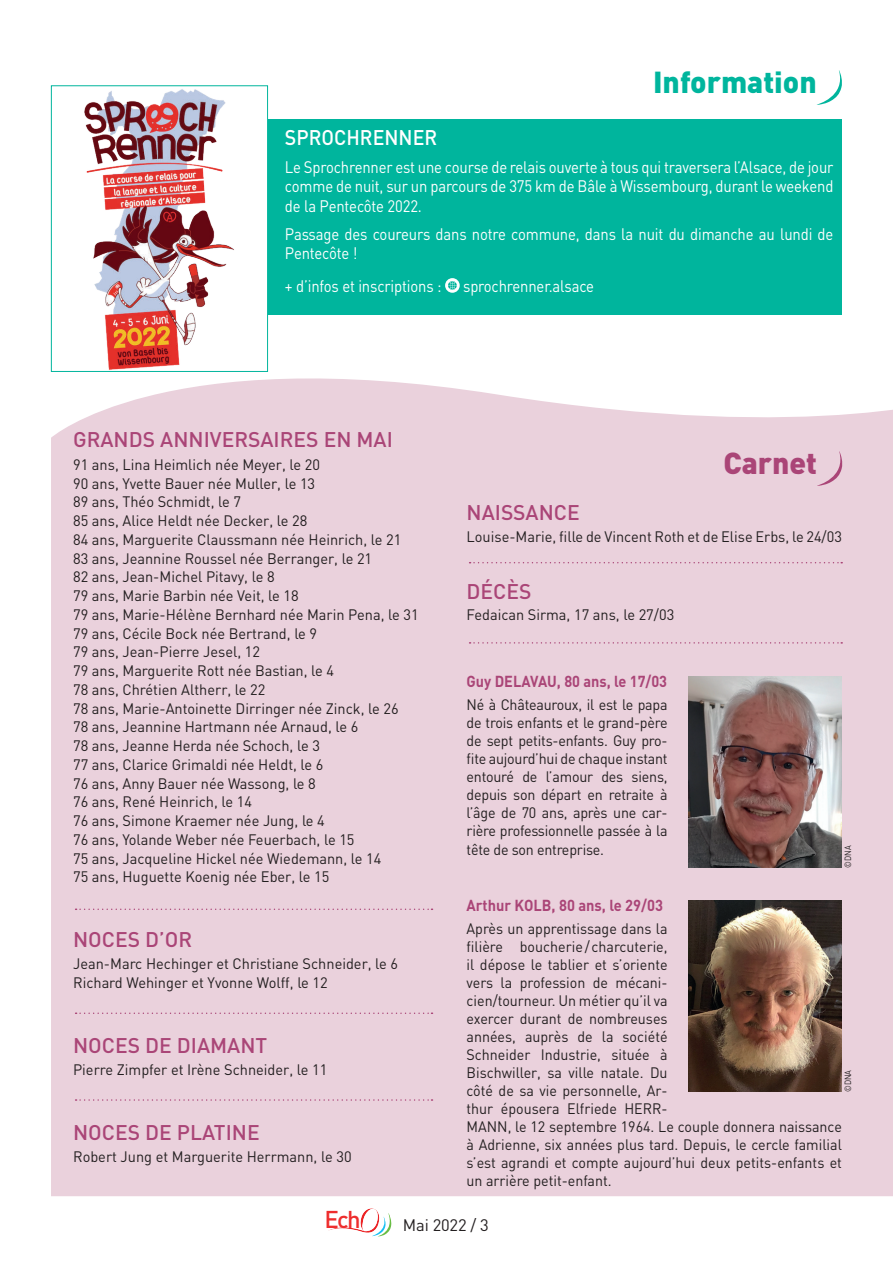
<style>
.page{position:relative;width:893px;height:1263px;background:#fff}
.page>*{position:absolute;margin:0;border:0;box-sizing:border-box;transform-origin:0 0}
.t1{font:900 30px "DIN";color:#00b59d}
.t2{font:900 30px "DIN";color:#aa4577}
.t3{font:500 24px "DIN";color:#ee2d2d}
.t4{font:500 21px "DIN";color:#aa4577}
.t5{font:500 21px "DIN";color:#fff;scale:.93 1}
.t6{font:16.5px/19.5px "DIN";letter-spacing:-.01em;color:#fff;text-align:justify;scale:.9 1}
.t7{font:16.5px "DIN";letter-spacing:-.01em;color:#231f20}
.t8{font:700 15.75px "DIN";color:#aa4577;scale:.92 1}
.t9{font:700 15.75px "DIN";color:#aa4577;scale:.93 1}
.t10{font:15px/18.8px "DIN";color:#231f20}
.t11{font:15px/18px "DIN";color:#231f20;text-align:justify;scale:.95 1}
.t12{font:9px "DIN";color:#231f20;scale:.85 1}
</style>
<div class="page">
<div style="left:51px;top:341px;width:842px;height:855px;background:#ead1dc"></div>
<svg style="left:817px;top:451px;width:30px;height:35px"></svg>
<div style="left:61px;top:119px;width:781px;height:196px;background:#00b59d"></div>
<svg style="left:445px;top:278px;width:15px;height:15px"></svg>
<svg style="left:817px;top:70px;width:25px;height:35px"></svg>
<img style="left:689px;top:900px;width:153px;height:192px">
<img style="left:689px;top:676px;width:153px;height:191px">
<svg style="left:76px;top:908px;width:356px;height:2px"></svg>
<svg style="left:76px;top:1012px;width:356px;height:2px"></svg>
<svg style="left:76px;top:1099px;width:356px;height:2px"></svg>
<svg style="left:470px;top:562px;width:372px;height:1px"></svg>
<svg style="left:470px;top:642px;width:372px;height:2px"></svg>
<div style="left:51px;top:86px;width:217px;height:285px;background:#fff"></div>
<img style="left:84px;top:89px;width:150px;height:281px">
<div style="left:51px;top:85px;width:217px;height:287px;border:1px solid #00b59d"></div>
<svg style="left:328px;top:1208px;width:64px;height:29px"></svg>
<h1 class="t1" style="left:653px;top:69px;width:165px">Information</h1>
<h3 class="t5" style="left:285px;top:128px;width:165px">SPROCHRENNER</h3>
<p class="t6" style="left:285px;top:158px;width:611px">Le Sprochrenner est une course de relais ouverte à tous qui traversera l’Alsace, de jour comme de nuit, sur un parcours de 375 km de Bâle à Wissembourg, durant le weekend de la Pentecôte 2022.</p>
<p class="t6" style="left:285px;top:225px;width:611px">Passage des coureurs dans notre commune, dans la nuit du dimanche au lundi de<br>Pentecôte !</p>
<p class="t6" style="left:285px;top:277px;width:176px">+ d’infos et inscriptions :</p>
<p class="t6" style="left:463px;top:277px;width:147px">sprochrenner.alsace</p>
<h3 class="t4" style="left:73px;top:430px;width:321px">GRANDS ANNIVERSAIRES EN MAI</h3>
<p class="t10" style="left:73px;top:456px;width:347px">91 ans, Lina Heimlich née Meyer, le 20<br>90 ans, Yvette Bauer née Muller, le 13<br>89 ans, Théo Schmidt, le 7<br>85 ans, Alice Heldt née Decker, le 28<br>84 ans, Marguerite Claussmann née Heinrich, le 21<br>83 ans, Jeannine Roussel née Berranger, le 21<br>82 ans, Jean-Michel Pitavy, le 8<br>79 ans, Marie Barbin née Veit, le 18<br>79 ans, Marie-Hélène Bernhard née Marin Pena, le 31<br>79 ans, Cécile Bock née Bertrand, le 9<br>79 ans, Jean-Pierre Jesel, 12<br>79 ans, Marguerite Rott née Bastian, le 4<br>78 ans, Chrétien Altherr, le 22<br>78 ans, Marie-Antoinette Dirringer née Zinck, le 26<br>78 ans, Jeannine Hartmann née Arnaud, le 6<br>78 ans, Jeanne Herda née Schoch, le 3<br>77 ans, Clarice Grimaldi née Heldt, le 6<br>76 ans, Anny Bauer née Wassong, le 8<br>76 ans, René Heinrich, le 14<br>76 ans, Simone Kraemer née Jung, le 4<br>76 ans, Yolande Weber née Feuerbach, le 15<br>75 ans, Jacqueline Hickel née Wiedemann, le 14<br>75 ans, Huguette Koenig née Eber, le 15</p>
<h3 class="t4" style="left:73px;top:931px;width:120px">NOCES D’OR</h3>
<p class="t10" style="left:73px;top:955px;width:327px">Jean-Marc Hechinger et Christiane Schneider, le 6<br>Richard Wehinger et Yvonne Wolff, le 12</p>
<h3 class="t4" style="left:73px;top:1036px;width:196px">NOCES DE DIAMANT</h3>
<p class="t10" style="left:73px;top:1061px;width:256px">Pierre Zimpfer et Irène Schneider, le 11</p>
<h3 class="t4" style="left:73px;top:1123px;width:188px">NOCES DE PLATINE</h3>
<p class="t10" style="left:73px;top:1148px;width:280px">Robert Jung et Marguerite Herrmann, le 30</p>
<h1 class="t2" style="left:723px;top:450px;width:95px">Carnet</h1>
<h3 class="t4" style="left:467px;top:504px;width:115px">NAISSANCE</h3>
<p class="t10" style="left:467px;top:528px;width:377px">Louise-Marie, fille de Vincent Roth et de Elise Erbs, le 24/03</p>
<h3 class="t4" style="left:467px;top:582px;width:66px">DÉCÈS</h3>
<p class="t10" style="left:467px;top:607px;width:209px">Fedaican Sirma, 17 ans, le 27/03</p>
<p class="t8" style="left:467px;top:675px;width:220px">Guy DELAVAU, 80 ans, le 17/03</p>
<p class="t11" style="left:467px;top:696px;width:213px">Né à Châteauroux, il est le papa de trois enfants et le grand-père de sept petits-enfants. Guy pro&shy;fite aujourd’hui de chaque instant entouré de l’amour des siens, depuis son départ en retraite à l’âge de 70 ans, après une car&shy;rière professionnelle passée à la tête de son entreprise.</p>
<p class="t12" style="left:844px;top:867px;width:27px;rotate:-90deg">©DNA</p>
<p class="t9" style="left:467px;top:899px;width:213px">Arthur KOLB, 80 ans, le 29/03</p>
<p class="t11" style="left:467px;top:920px;width:397px;text-align:left">Après un apprentissage dans la<br>filière boucherie / charcuterie,<br>il dépose le tablier et s’oriente<br>vers la profession de mécani-<br>cien/tourneur. Un métier qu’il va<br>exercer durant de nombreuses<br>années, auprès de la société<br>Schneider Industrie, située à<br>Bischwiller, sa ville natale. Du<br>côté de sa vie personnelle, Ar-<br>thur épousera Elfriede HERR-<br>MANN, le 12 septembre 1964. Le couple donnera naissance à Adrienne, six années plus tard. Depuis, le cercle familial s’est agrandi et compte aujourd’hui deux petits-enfants et un arrière petit-enfant.</p>
<p class="t12" style="left:844px;top:1092px;width:27px;rotate:-90deg">©DNA</p>
<h2 class="t3" style="left:324px;top:1206px;width:38px">Ech</h2>
<p class="t7" style="left:403px;top:1217px;width:87px">Mai 2022 / 3</p>
</div>
